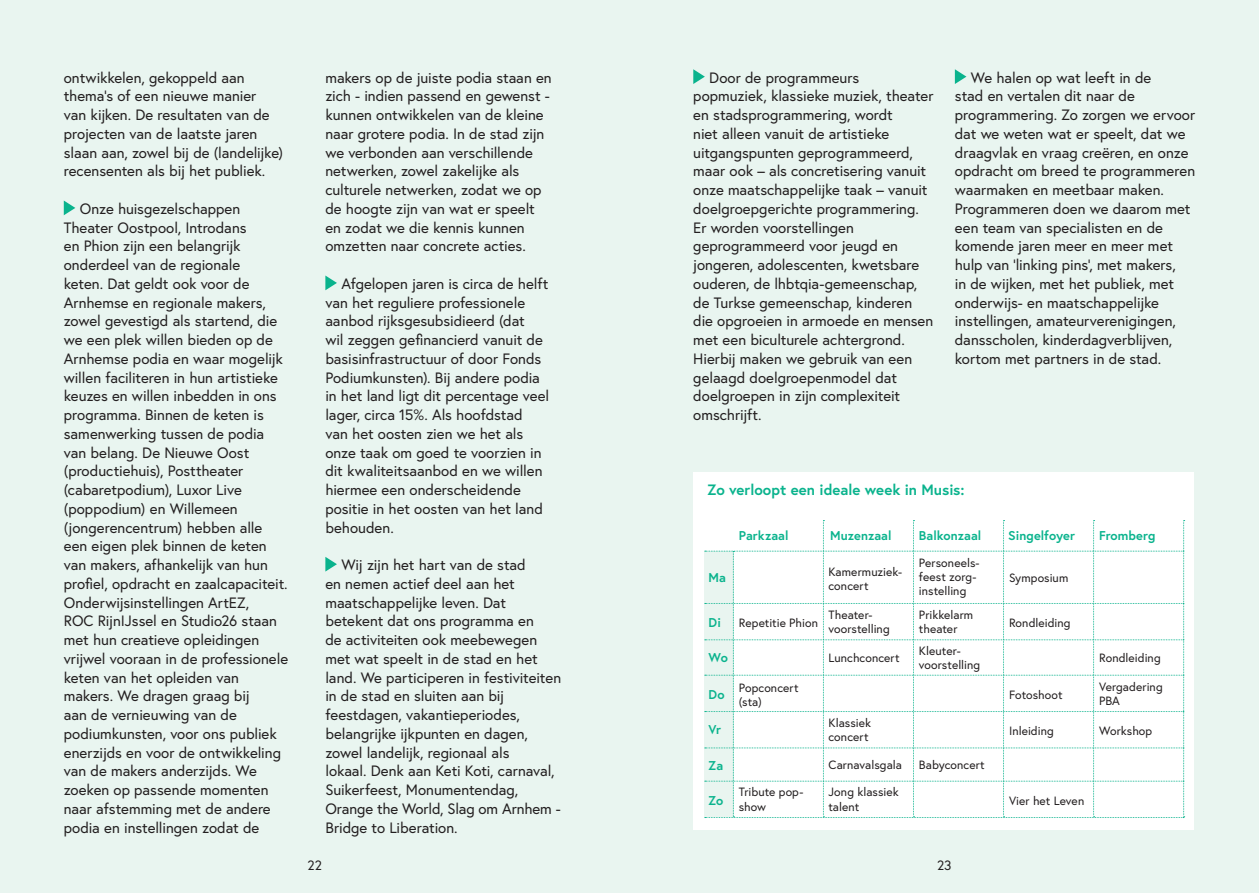
<style>
.page{position:relative;width:1259px;height:893px;background:#e9f5f0}
.page>*{position:absolute;margin:0;border:0;box-sizing:border-box;transform-origin:0 0}
.Leestekst{font:15px/18.8px "Europa";letter-spacing:-.005em;color:#231f20}
.Leestekst-2{font:700 15px "Europa";color:#0ab38d}
.t1{font:13.5px "Europa";color:#231f20}
.Leestekst-3{font:700 12.75px "Europa";letter-spacing:.005em;color:#0ab38d}
.tekst_in_tabel{font:12px/14.4px "Europa";letter-spacing:.005em;color:#231f20}
</style>
<div class="page">
<div style="left:693px;top:472px;width:501px;height:357px;background:#fff"></div>
<svg style="left:64px;top:201px;width:11px;height:14px"></svg>
<svg style="left:325px;top:276px;width:12px;height:14px"></svg>
<svg style="left:325px;top:557px;width:12px;height:15px"></svg>
<svg style="left:693px;top:69px;width:12px;height:15px"></svg>
<svg style="left:955px;top:69px;width:11px;height:15px"></svg>
<div style="left:704px;top:551px;width:29px;height:266px;background:#e9f5f0"></div>
<svg style="left:705px;top:520px;width:479px;height:298px"></svg>
<p class="Leestekst" style="left:64px;top:68px;width:221px">ontwikkelen, gekoppeld aan thema’s of een nieuwe manier<br>van kijken. De resultaten van de projecten van de laatste jaren slaan aan, zowel bij de (landelijke) recensenten als bij het publiek.</p>
<p class="Leestekst" style="left:64px;top:199px;width:226px;text-indent:16px">Onze huisgezelschappen<br>Theater Oostpool, Introdans<br>en Phion zijn een belangrijk onderdeel van de regionale<br>keten. Dat geldt ook voor de<br>Arnhemse en regionale makers, zowel gevestigd als startend, die we een plek willen bieden op de<br>Arnhemse podia en waar mogelijk willen faciliteren in hun artistieke keuzes en willen inbedden in ons programma. Binnen de keten is samenwerking tussen de podia van belang. De Nieuwe Oost (productiehuis), Posttheater (cabaretpodium), Luxor Live (poppodium) en Willemeen (jongerencentrum) hebben alle een eigen plek binnen de keten van makers, afhankelijk van hun profiel, opdracht en zaalcapaciteit.<br>Onderwijsinstellingen ArtEZ,<br>ROC RijnIJssel en Studio26 staan met hun creatieve opleidingen vrijwel vooraan in de professionele keten van het opleiden van makers. We dragen graag bij<br>aan de vernieuwing van de podiumkunsten, voor ons publiek enerzijds en voor de ontwikkeling van de makers anderzijds. We zoeken op passende momenten naar afstemming met de andere podia en instellingen zodat de</p>
<p class="Leestekst" style="left:325px;top:68px;width:228px">makers op de juiste podia staan en zich - indien passend en gewenst - kunnen ontwikkelen van de kleine naar grotere podia. In de stad zijn we verbonden aan verschillende netwerken, zowel zakelijke als culturele netwerken, zodat we op de hoogte zijn van wat er speelt en zodat we die kennis kunnen omzetten naar concrete acties.</p>
<p class="Leestekst" style="left:325px;top:274px;width:225px;text-indent:16px">Afgelopen jaren is circa de helft van het reguliere professionele aanbod rijksgesubsidieerd (dat<br>wil zeggen gefinancierd vanuit de basisinfrastructuur of door Fonds<br>Podiumkunsten). Bij andere podia in het land ligt dit percentage veel lager, circa 15%. Als hoofdstad<br>van het oosten zien we het als onze taak om goed te voorzien in dit kwaliteitsaanbod en we willen hiermee een onderscheidende positie in het oosten van het land behouden.</p>
<p class="Leestekst" style="left:325px;top:555px;width:210px;text-indent:16px">Wij zijn het hart van de stad en nemen actief deel aan het maatschappelijke leven. Dat betekent dat ons programma en</p>
<p class="Leestekst" style="left:325px;top:630px;width:237px">de activiteiten ook meebewegen met wat speelt in de stad en het land. We participeren in festiviteiten in de stad en sluiten aan bij feestdagen, vakantieperiodes, belangrijke ijkpunten en dagen, zowel landelijk, regionaal als<br>lokaal. Denk aan Keti Koti, carnaval,<br>Suikerfeest, Monumentendag,<br>Orange the World, Slag om Arnhem -<br>Bridge to Liberation.</p>
<p class="Leestekst" style="left:693px;top:68px;width:242px;text-indent:16px">Door de programmeurs popmuziek, klassieke muziek, theater en stadsprogrammering, wordt<br>niet alleen vanuit de artistieke uitgangspunten geprogrammeerd, maar ook – als concretisering vanuit onze maatschappelijke taak – vanuit doelgroepgerichte programmering.<br>Er worden voorstellingen geprogrammeerd voor jeugd en jongeren, adolescenten, kwetsbare ouderen, de lhbtqia-gemeenschap, de Turkse gemeenschap, kinderen die opgroeien in armoede en mensen met een biculturele achtergrond.<br>Hierbij maken we gebruik van een gelaagd doelgroepenmodel dat doelgroepen in zijn complexiteit omschrijft.</p>
<p class="Leestekst" style="left:955px;top:68px;width:242px;text-indent:16px">We halen op wat leeft in de<br>stad en vertalen dit naar de programmering. Zo zorgen we ervoor dat we weten wat er speelt, dat we draagvlak en vraag creëren, en onze opdracht om breed te programmeren waarmaken en meetbaar maken.<br>Programmeren doen we daarom met een team van specialisten en de komende jaren meer en meer met hulp van ‘linking pins’, met makers,<br>in de wijken, met het publiek, met onderwijs- en maatschappelijke instellingen, amateurverenigingen, dansscholen, kinderdagverblijven, kortom met partners in de stad.</p>
<p class="Leestekst-2" style="left:707px;top:480px;width:258px">Zo verloopt een ideale week in Musis:</p>
<p class="Leestekst-3" style="left:739px;top:526px;width:51px">Parkzaal</p>
<p class="Leestekst-3" style="left:830px;top:526px;width:63px">Muzenzaal</p>
<p class="Leestekst-3" style="left:919px;top:526px;width:64px">Balkonzaal</p>
<p class="Leestekst-3" style="left:1008px;top:526px;width:68px">Singelfoyer</p>
<p class="Leestekst-3" style="left:1099px;top:526px;width:58px">Fromberg</p>
<p class="Leestekst-3" style="left:708px;top:569px;width:19px">Ma</p>
<p class="Leestekst-3" style="left:708px;top:613px;width:14px">Di</p>
<p class="Leestekst-3" style="left:708px;top:649px;width:21px">Wo</p>
<p class="Leestekst-3" style="left:708px;top:685px;width:18px">Do</p>
<p class="Leestekst-3" style="left:708px;top:721px;width:14px">Vr</p>
<p class="Leestekst-3" style="left:708px;top:757px;width:16px">Za</p>
<p class="Leestekst-3" style="left:708px;top:792px;width:16px">Zo</p>
<p class="tekst_in_tabel" style="left:739px;top:615px;width:81px">Repetitie Phion</p>
<p class="tekst_in_tabel" style="left:739px;top:680px;width:61px">Popconcert (sta)</p>
<p class="tekst_in_tabel" style="left:739px;top:784px;width:66px">Tribute pop&shy;show</p>
<p class="tekst_in_tabel" style="left:828px;top:564px;width:75px">Kamermuziek&shy;concert</p>
<p class="tekst_in_tabel" style="left:828px;top:607px;width:46px">Theater-</p>
<p class="tekst_in_tabel" style="left:828px;top:621px;width:63px">voorstelling</p>
<p class="tekst_in_tabel" style="left:828px;top:650px;width:73px">Lunchconcert</p>
<p class="tekst_in_tabel" style="left:828px;top:715px;width:44px">Klassiek</p>
<p class="tekst_in_tabel" style="left:828px;top:730px;width:41px">concert</p>
<p class="tekst_in_tabel" style="left:828px;top:758px;width:75px">Carnavalsgala</p>
<p class="tekst_in_tabel" style="left:828px;top:784px;width:72px">Jong klassiek talent</p>
<p class="tekst_in_tabel" style="left:919px;top:555px;width:62px">Personeels&shy;feest zorg&shy;instelling</p>
<p class="tekst_in_tabel" style="left:919px;top:607px;width:56px">Prikkelarm theater</p>
<p class="tekst_in_tabel" style="left:919px;top:643px;width:43px">Kleuter-</p>
<p class="tekst_in_tabel" style="left:919px;top:657px;width:63px">voorstelling</p>
<p class="tekst_in_tabel" style="left:919px;top:758px;width:67px">Babyconcert</p>
<p class="tekst_in_tabel" style="left:1009px;top:571px;width:61px">Symposium</p>
<p class="tekst_in_tabel" style="left:1009px;top:615px;width:63px">Rondleiding</p>
<p class="tekst_in_tabel" style="left:1009px;top:687px;width:55px">Fotoshoot</p>
<p class="tekst_in_tabel" style="left:1009px;top:724px;width:46px">Inleiding</p>
<p class="tekst_in_tabel" style="left:1099px;top:650px;width:63px">Rondleiding</p>
<p class="tekst_in_tabel" style="left:1099px;top:679px;width:65px">Vergadering<br>PBA</p>
<p class="tekst_in_tabel" style="left:1099px;top:724px;width:55px">Workshop</p>
<p class="tekst_in_tabel" style="left:1009px;top:793px;width:77px">Vier het Leven</p>
<p class="t1" style="left:307px;top:857px;width:16px">22</p>
<p class="t1" style="left:937px;top:857px;width:16px">23</p>
</div>
